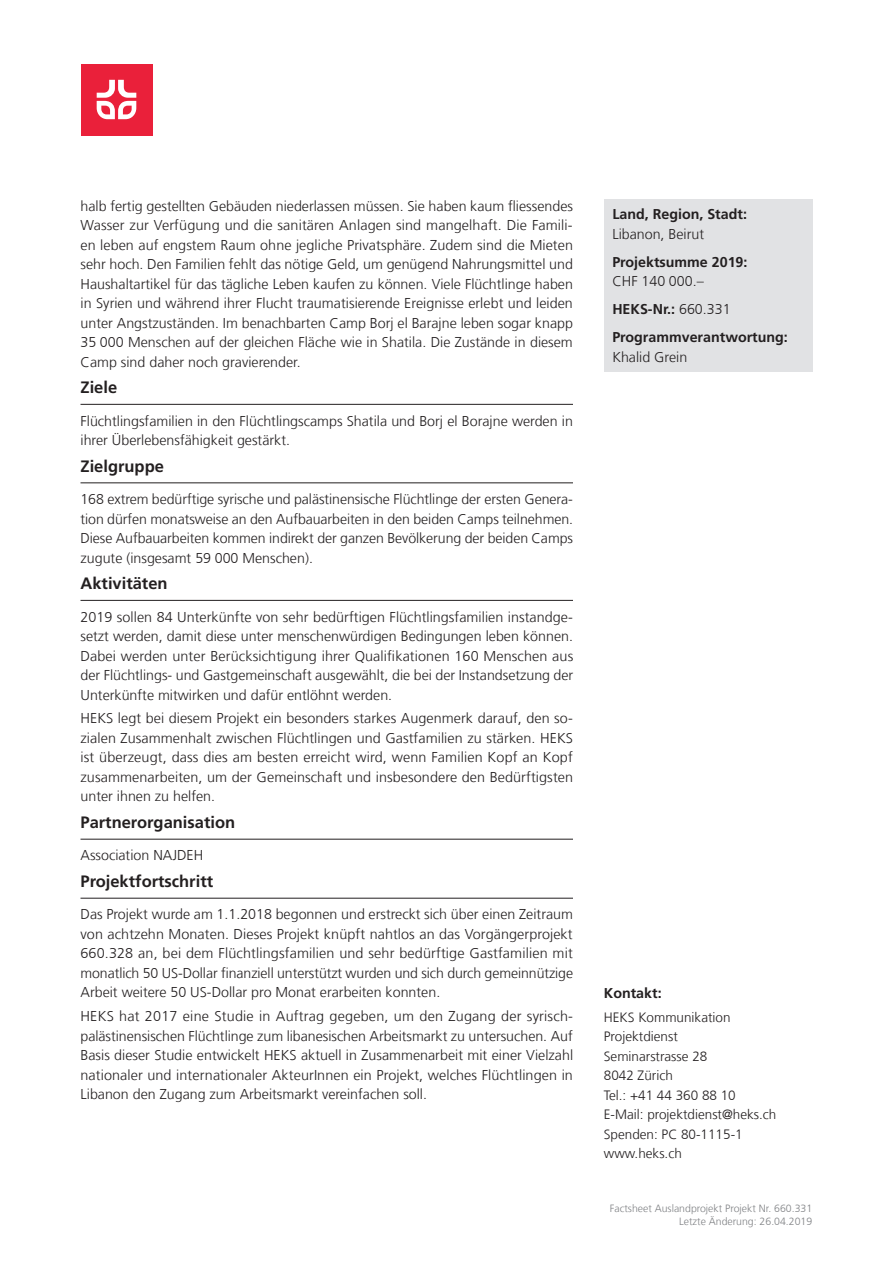
<style>
.page{position:relative;width:893px;height:1263px;background:#fff}
.page>*{position:absolute;margin:0;border:0;box-sizing:border-box;transform-origin:0 0}
.t1{font:700 16.5px "Frutiger LT Com";color:#231f20}
.t2{font:300 14.25px/19.5px "Frutiger LT Com";color:#231f20;text-align:justify}
.t3{font:700 14.25px/28px "Frutiger LT Com";color:#231f20}
.t4{font:300 13.5px/19.5px "Frutiger LT Com";color:#231f20}
.t5{font:300 10.5px/12.6px "Frutiger LT Com";color:#808285;text-align:right}
.s1{font-weight:300}
</style>
<div class="page">
<hr style="left:81px;top:404px;width:492px;height:1px;background:#231f20">
<hr style="left:81px;top:482px;width:492px;height:1px;background:#231f20">
<hr style="left:81px;top:600px;width:492px;height:1px;background:#231f20">
<hr style="left:81px;top:839px;width:492px;height:1px;background:#231f20">
<hr style="left:81px;top:898px;width:492px;height:1px;background:#231f20">
<div style="left:604px;top:200px;width:208px;height:172px;background:#e1e2e4"></div>
<div style="left:81px;top:64px;width:71px;height:71px;background:#ea203a"></div>
<svg style="left:97px;top:80px;width:39px;height:39px"></svg>
<p class="t2" style="left:81px;top:196px;width:494px">halb fertig gestellten Gebäuden niederlassen müssen. Sie haben kaum fliessendes Wasser zur Verfügung und die sanitären Anlagen sind mangelhaft. Die Famili&shy;en leben auf engstem Raum ohne jegliche Privatsphäre. Zudem sind die Mieten sehr hoch. Den Familien fehlt das nötige Geld, um genügend Nahrungsmittel und Haushaltartikel für das tägliche Leben kaufen zu können. Viele Flüchtlinge haben in Syrien und während ihrer Flucht traumatisierende Ereignisse erlebt und leiden unter Angstzuständen. Im benachbarten Camp Borj el Barajne leben sogar knapp 35 000 Menschen auf der gleichen Fläche wie in Shatila. Die Zustände in diesem Camp sind daher noch gravierender.</p>
<p class="t1" style="left:81px;top:378px;width:38px">Ziele</p>
<p class="t2" style="left:81px;top:411px;width:494px">Flüchtlingsfamilien in den Flüchtlingscamps Shatila und Borj el Borajne werden in ihrer Überlebensfähigkeit gestärkt.</p>
<p class="t1" style="left:81px;top:456px;width:85px">Zielgruppe</p>
<p class="t2" style="left:81px;top:489px;width:494px">168 extrem bedürftige syrische und palästinensische Flüchtlinge der ersten Genera&shy;tion dürfen monatsweise an den Aufbauarbeiten in den beiden Camps teilnehmen.<br>Diese Aufbauarbeiten kommen indirekt der ganzen Bevölkerung der beiden Camps zugute (insgesamt 59 000 Menschen).</p>
<p class="t1" style="left:81px;top:574px;width:89px">Aktivitäten</p>
<p class="t2" style="left:81px;top:607px;width:494px">2019 sollen 84 Unterkünfte von sehr bedürftigen Flüchtlingsfamilien instandge&shy;setzt werden, damit diese unter menschenwürdigen Bedingungen leben können.<br>Dabei werden unter Berücksichtigung ihrer Qualifikationen 160 Menschen aus der Flüchtlings- und Gastgemeinschaft ausgewählt, die bei der Instandsetzung der Unterkünfte mitwirken und dafür entlöhnt werden.</p>
<p class="t2" style="left:81px;top:709px;width:494px">HEKS legt bei diesem Projekt ein besonders starkes Augenmerk darauf, den so&shy;zialen Zusammenhalt zwischen Flüchtlingen und Gastfamilien zu stärken. HEKS ist überzeugt, dass dies am besten erreicht wird, wenn Familien Kopf an Kopf zusammenarbeiten, um der Gemeinschaft und insbesondere den Bedürftigsten unter ihnen zu helfen.</p>
<p class="t1" style="left:81px;top:813px;width:156px">Partnerorganisation</p>
<p class="t2" style="left:81px;top:846px;width:124px">Association NAJDEH</p>
<p class="t1" style="left:81px;top:872px;width:134px">Projektfortschritt</p>
<p class="t2" style="left:81px;top:905px;width:494px">Das Projekt wurde am 1.1.2018 begonnen und erstreckt sich über einen Zeitraum von achtzehn Monaten. Dieses Projekt knüpft nahtlos an das Vorgängerprojekt 660.328 an, bei dem Flüchtlingsfamilien und sehr bedürftige Gastfamilien mit monatlich 50 US-Dollar finanziell unterstützt wurden und sich durch gemeinnützige Arbeit weitere 50 US-Dollar pro Monat erarbeiten konnten.</p>
<p class="t2" style="left:81px;top:1006px;width:494px">HEKS hat 2017 eine Studie in Auftrag gegeben, um den Zugang der syrisch&shy;palästinensischen Flüchtlinge zum libanesischen Arbeitsmarkt zu untersuchen. Auf Basis dieser Studie entwickelt HEKS aktuell in Zusammenarbeit mit einer Vielzahl nationaler und internationaler AkteurInnen ein Projekt, welches Flüchtlingen in Libanon den Zugang zum Arbeitsmarkt vereinfachen soll.</p>
<p class="t3" style="left:612px;top:200px;width:136px">Land, Region, Stadt:</p>
<p class="t2" style="left:612px;top:224px;width:93px">Libanon, Beirut</p>
<p class="t3" style="left:612px;top:248px;width:137px">Projektsumme 2019:</p>
<p class="t3" style="left:612px;top:267px;width:177px"><span class="s1">CHF 140 000.–<br></span>HEKS-Nr.: <span class="s1">660.331<br></span>Programmverantwortung:</p>
<p class="t2" style="left:612px;top:347px;width:76px">Khalid Grein</p>
<p class="t3" style="left:604px;top:979px;width:59px">Kontakt:</p>
<p class="t4" style="left:604px;top:1007px;width:174px">HEKS Kommunikation<br>Projektdienst<br>Seminarstrasse 28<br>8042 Zürich<br>Tel.: +41 44 360 88 10<br>E-Mail: projektdienst@heks.ch<br>Spenden: PC 80-1115-1 www.heks.ch</p>
<p class="t5" style="left:610px;top:1202px;width:204px">Factsheet Auslandprojekt Projekt Nr. 660.331<br>Letzte Änderung: 26.04.2019</p>
</div>
